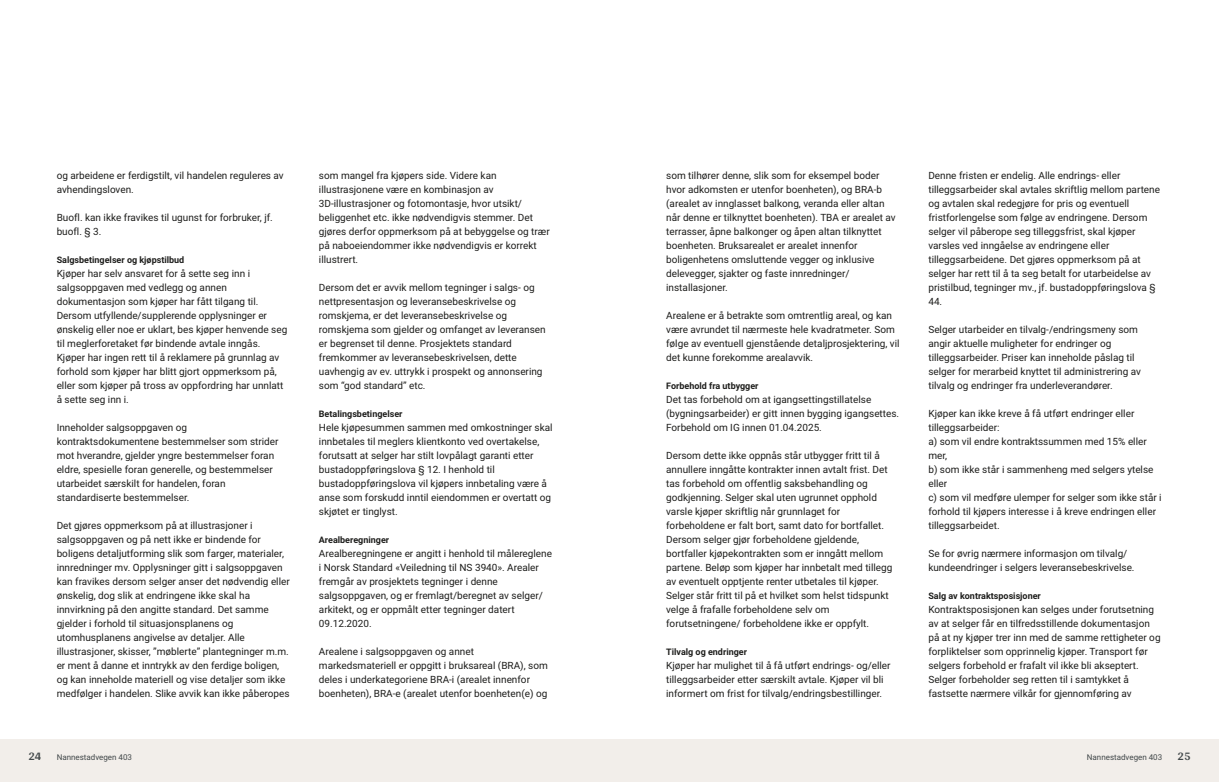
<style>
.page{position:relative;width:1219px;height:782px;background:#fff}
.page>*{position:absolute;margin:0;border:0;box-sizing:border-box;transform-origin:0 0}
.t1{font:700 12px "Arya";color:#414749}
.t2{font:10px/14px "Roboto Vitec";color:#1d1d1b}
.t3{font:700 9px "Roboto Vitec";color:#1d1d1b}
.t4{font:8px "Roboto Vitec";color:#414749}
</style>
<div class="page">
<div style="left:0;top:739px;width:612px;height:42px;background:#f2eeea"></div>
<div style="left:607px;top:739px;width:612px;height:42px;background:#f2eeea"></div>
<p class="t2" style="left:57px;top:168px;width:229px">og arbeidene er ferdigstilt, vil handelen reguleres av avhendingsloven.</p>
<p class="t2" style="left:57px;top:210px;width:218px">Buofl. kan ikke fravikes til ugunst for forbruker, jf. buofl. § 3.</p>
<p class="t3" style="left:57px;top:253px;width:129px">Salgsbetingelser og kjøpstilbud</p>
<p class="t2" style="left:57px;top:266px;width:232px">Kjøper har selv ansvaret for å sette seg inn i salgsoppgaven med vedlegg og annen dokumentasjon som kjøper har fått tilgang til.<br>Dersom utfyllende/supplerende opplysninger er ønskelig eller noe er uklart, bes kjøper henvende seg til meglerforetaket før bindende avtale inngås.<br>Kjøper har ingen rett til å reklamere på grunnlag av forhold som kjøper har blitt gjort oppmerksom på, eller som kjøper på tross av oppfordring har unnlatt å sette seg inn i.</p>
<p class="t2" style="left:57px;top:420px;width:223px">Inneholder salgsoppgaven og kontraktsdokumentene bestemmelser som strider mot hverandre, gjelder yngre bestemmelser foran eldre, spesielle foran generelle, og bestemmelser utarbeidet særskilt for handelen, foran standardiserte bestemmelser.</p>
<p class="t2" style="left:57px;top:518px;width:235px">Det gjøres oppmerksom på at illustrasjoner i salgsoppgaven og på nett ikke er bindende for boligens detaljutforming slik som farger, materialer, innredninger mv. Opplysninger gitt i salgsoppgaven kan fravikes dersom selger anser det nødvendig eller ønskelig, dog slik at endringene ikke skal ha innvirkning på den angitte standard. Det samme gjelder i forhold til situasjonsplanens og utomhusplanens angivelse av detaljer. Alle illustrasjoner, skisser, ”møblerte” plantegninger m.m. er ment å danne et inntrykk av den ferdige boligen, og kan inneholde materiell og vise detaljer som ikke medfølger i handelen. Slike avvik kan ikke påberopes</p>
<p class="t1" style="left:28px;top:749px;width:15px">24</p>
<p class="t4" style="left:57px;top:751px;width:77px">Nannestadvegen 403</p>
<p class="t2" style="left:319px;top:168px;width:232px">som mangel fra kjøpers side. Videre kan illustrasjonene være en kombinasjon av 3D‑illustrasjoner og fotomontasje, hvor utsikt/ beliggenhet etc. ikke nødvendigvis stemmer. Det gjøres derfor oppmerksom på at bebyggelse og trær på naboeiendommer ikke nødvendigvis er korrekt illustrert.</p>
<p class="t2" style="left:319px;top:280px;width:228px">Dersom det er avvik mellom tegninger i salgs‑ og nettpresentasjon og leveransebeskrivelse og romskjema, er det leveransebeskrivelse og romskjema som gjelder og omfanget av leveransen er begrenset til denne. Prosjektets standard fremkommer av leveransebeskrivelsen, dette uavhengig av ev. uttrykk i prospekt og annonsering som “god standard” etc.</p>
<p class="t3" style="left:319px;top:407px;width:85px">Betalingsbetingelser</p>
<p class="t2" style="left:319px;top:420px;width:235px">Hele kjøpesummen sammen med omkostninger skal innbetales til meglers klientkonto ved overtakelse, forutsatt at selger har stilt lovpålagt garanti etter bustadoppføringslova § 12. I henhold til bustadoppføringslova vil kjøpers innbetaling være å anse som forskudd inntil eiendommen er overtatt og skjøtet er tinglyst.</p>
<p class="t3" style="left:319px;top:533px;width:72px">Arealberegninger</p>
<p class="t2" style="left:319px;top:546px;width:235px">Arealberegningene er angitt i henhold til målereglene i Norsk Standard «Veiledning til NS 3940». Arealer fremgår av prosjektets tegninger i denne salgsoppgaven, og er fremlagt/beregnet av selger/ arkitekt, og er oppmålt etter tegninger datert 09.12.2020.</p>
<p class="t2" style="left:319px;top:644px;width:230px">Arealene i salgsoppgaven og annet markedsmateriell er oppgitt i bruksareal (BRA), som deles i underkategoriene BRA‑i (arealet innenfor boenheten), BRA‑e (arealet utenfor boenheten(e) og</p>
<p class="t2" style="left:666px;top:168px;width:231px">som tilhører denne, slik som for eksempel boder hvor adkomsten er utenfor boenheten), og BRA‑b (arealet av innglasset balkong, veranda eller altan når denne er tilknyttet boenheten). TBA er arealet av terrasser, åpne balkonger og åpen altan tilknyttet boenheten. Bruksarealet er arealet innenfor boligenhetens omsluttende vegger og inklusive delevegger, sjakter og faste innredninger/ installasjoner.</p>
<p class="t2" style="left:666px;top:308px;width:235px">Arealene er å betrakte som omtrentlig areal, og kan være avrundet til nærmeste hele kvadratmeter. Som følge av eventuell gjenstående detaljprosjektering, vil det kunne forekomme arealavvik.</p>
<p class="t3" style="left:666px;top:379px;width:94px">Forbehold fra utbygger</p>
<p class="t2" style="left:666px;top:392px;width:235px">Det tas forbehold om at igangsettingstillatelse (bygningsarbeider) er gitt innen bygging igangsettes.<br>Forbehold om IG innen 01.04.2025.</p>
<p class="t2" style="left:666px;top:448px;width:228px">Dersom dette ikke oppnås står utbygger fritt til å annullere inngåtte kontrakter innen avtalt frist. Det tas forbehold om offentlig saksbehandling og godkjenning. Selger skal uten ugrunnet opphold varsle kjøper skriftlig når grunnlaget for forbeholdene er falt bort, samt dato for bortfallet.<br>Dersom selger gjør forbeholdene gjeldende, bortfaller kjøpekontrakten som er inngått mellom partene. Beløp som kjøper har innbetalt med tillegg av eventuelt opptjente renter utbetales til kjøper.<br>Selger står fritt til på et hvilket som helst tidspunkt velge å frafalle forbeholdene selv om forutsetningene/ forbeholdene ikke er oppfylt.</p>
<p class="t3" style="left:666px;top:645px;width:82px">Tilvalg og endringer</p>
<p class="t2" style="left:666px;top:658px;width:226px">Kjøper har mulighet til å få utført endrings‑ og/eller tilleggsarbeider etter særskilt avtale. Kjøper vil bli informert om frist for tilvalg/endringsbestillinger.</p>
<p class="t2" style="left:928px;top:168px;width:233px">Denne fristen er endelig. Alle endrings‑ eller tilleggsarbeider skal avtales skriftlig mellom partene og avtalen skal redegjøre for pris og eventuell fristforlengelse som følge av endringene. Dersom selger vil påberope seg tilleggsfrist, skal kjøper varsles ved inngåelse av endringene eller tilleggsarbeidene. Det gjøres oppmerksom på at selger har rett til å ta seg betalt for utarbeidelse av pristilbud, tegninger mv., jf. bustadoppføringslova § 44.</p>
<p class="t2" style="left:928px;top:322px;width:214px">Selger utarbeider en tilvalg‑/endringsmeny som angir aktuelle muligheter for endringer og tilleggsarbeider. Priser kan inneholde påslag til selger for merarbeid knyttet til administrering av tilvalg og endringer fra underleverandører.</p>
<p class="t2" style="left:928px;top:406px;width:235px">Kjøper kan ikke kreve å få utført endringer eller tilleggsarbeider:<br>a) som vil endre kontraktssummen med 15% eller mer,<br>b) som ikke står i sammenheng med selgers ytelse eller<br>c) som vil medføre ulemper for selger som ikke står i forhold til kjøpers interesse i å kreve endringen eller tilleggsarbeidet.</p>
<p class="t2" style="left:928px;top:546px;width:208px">Se for øvrig nærmere informasjon om tilvalg/ kundeendringer i selgers leveransebeskrivelse.</p>
<p class="t3" style="left:928px;top:589px;width:114px">Salg av kontraktsposisjoner</p>
<p class="t2" style="left:928px;top:602px;width:234px">Kontraktsposisjonen kan selges under forutsetning av at selger får en tilfredsstillende dokumentasjon på at ny kjøper trer inn med de samme rettigheter og forpliktelser som opprinnelig kjøper. Transport før selgers forbehold er frafalt vil ikke bli akseptert.<br>Selger forbeholder seg retten til i samtykket å fastsette nærmere vilkår for gjennomføring av</p>
<p class="t4" style="left:1087px;top:751px;width:77px">Nannestadvegen 403</p>
<p class="t1" style="left:1177px;top:749px;width:15px">25</p>
</div>
